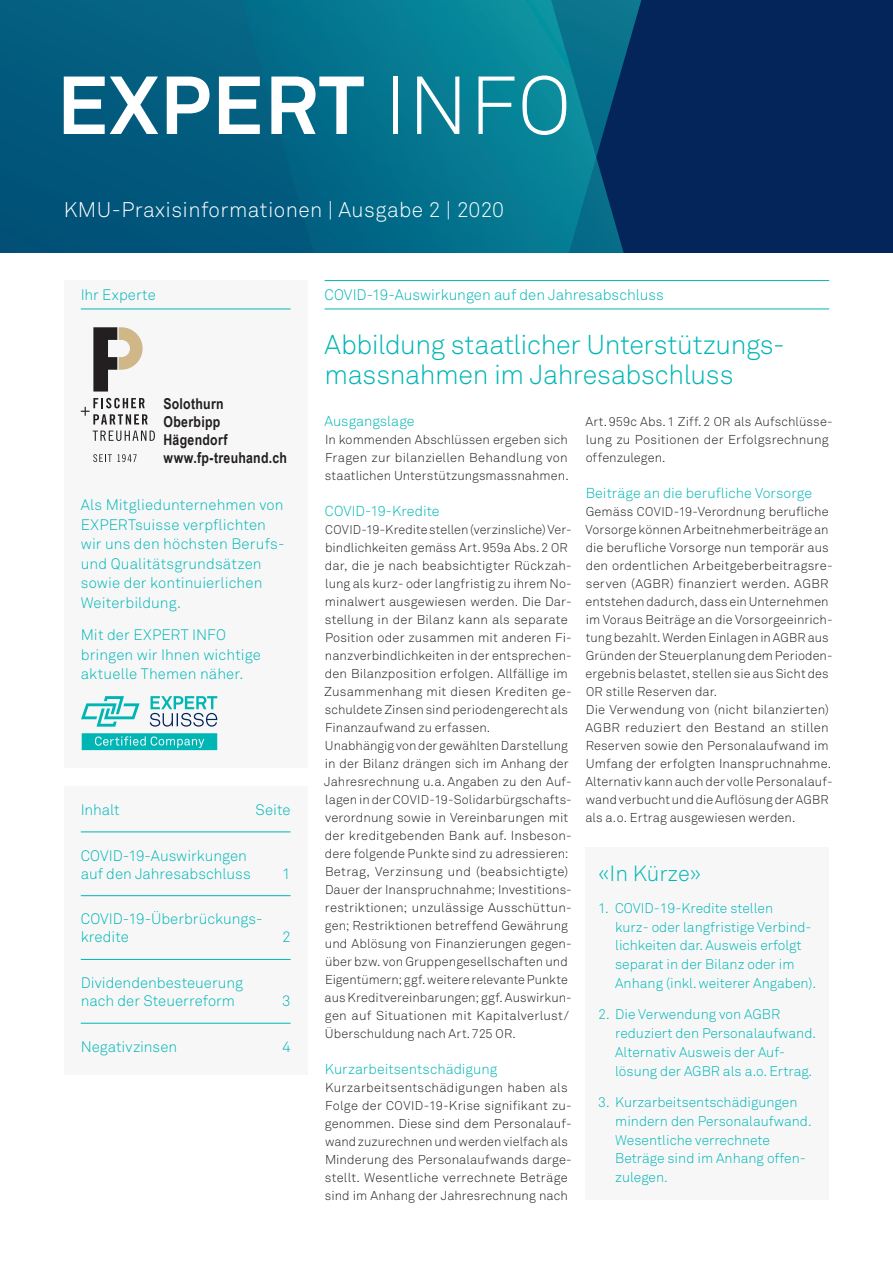
<style>
.page{position:relative;width:893px;height:1263px;background:#fff}
.page>*{position:absolute;margin:0;border:0;box-sizing:border-box;transform-origin:0 0}
.t1{font:700 81px "Akkurat Pro";letter-spacing:.02em;color:#fff}
.t2{font:27px/30px "Akkurat Light Pro";letter-spacing:-.015em;color:#00b6b5}
.t3{font:21.75px "Akkurat Light Pro";color:#00b6b5}
.t4{font:21px "Akkurat Light Pro";letter-spacing:.02em;color:#fff}
.t5{font:15px/19.5px "Akkurat Light Pro";letter-spacing:.005em;color:#00b6b5}
.t6{font:700 15px/18px "Arial Narrow";letter-spacing:.02em;color:#231f20}
.t7{font:14.25px "Akkurat Light Pro";color:#00b6b5}
.t8{font:13.8px/18.8px "Akkurat Light Pro";color:#00b6b5}
.t9{font:12.75px/18px "Akkurat Light Pro";letter-spacing:.01em;color:#231f20}
.s1{font-family:"Akkurat Light Pro";font-weight:400}
.s2{font-size:12.45px}
</style>
<div class="page">
<hr style="left:325px;top:280px;width:504px;height:1px;background:#00b6b5">
<hr style="left:325px;top:309px;width:504px;height:1px;background:#00b6b5">
<div style="left:585px;top:847px;width:244px;height:353px;background:#f7f7f8"></div>
<div style="left:64px;top:786px;width:244px;height:288px;background:#f7f7f8"></div>
<hr style="left:81px;top:831px;width:210px;height:1px;background:#00b6b5">
<hr style="left:81px;top:895px;width:210px;height:1px;background:#00b6b5">
<hr style="left:81px;top:959px;width:210px;height:1px;background:#00b6b5">
<hr style="left:81px;top:1023px;width:210px;height:1px;background:#00b6b5">
<svg style="left:0;top:0;width:225px;height:253px;background:#02597d"></svg>
<svg style="left:225px;top:0;width:668px;height:253px;background:#045278"></svg>
<div style="left:64px;top:280px;width:244px;height:488px;background:#f7f7f8"></div>
<hr style="left:81px;top:309px;width:210px;height:1px;background:#00b6b5">
<svg style="left:93px;top:327px;width:50px;height:64px"></svg>
<svg style="left:81px;top:398px;width:67px;height:26px"></svg>
<svg style="left:93px;top:431px;width:62px;height:10px"></svg>
<svg style="left:93px;top:454px;width:44px;height:8px"></svg>
<svg style="left:150px;top:696px;width:67px;height:31px"></svg>
<svg style="left:81px;top:696px;width:59px;height:31px"></svg>
<svg style="left:82px;top:733px;width:135px;height:17px;background:#20bebd"></svg>
<h1 class="t1" style="left:57px;top:55px;width:515px">EXPERT <span class="s1">INFO</span></h1>
<h3 class="t4" style="left:64px;top:197px;width:442px">KMU-Praxisinformationen | Ausgabe 2 | 2020</h3>
<p class="t5" style="left:81px;top:285px;width:76px">Ihr Experte</p>
<p class="t6" style="left:163px;top:394px;width:125px">Solothurn<br>Oberbipp<br>Hägendorf www.fp-treuhand.ch</p>
<p class="t5" style="left:81px;top:496px;width:204px">Als Mitgliedunternehmen von<br>EXPERTsuisse verpflichten wir uns den höchsten Berufs&shy;und Qualitätsgrundsätzen sowie der kontinuierlichen<br>Weiterbildung.</p>
<p class="t5" style="left:81px;top:625px;width:182px">Mit der EXPERT INFO bringen wir Ihnen wichtige aktuelle Themen näher.</p>
<p class="t5" style="left:81px;top:800px;width:41px">Inhalt</p>
<p class="t5" style="left:256px;top:800px;width:36px">Seite</p>
<p class="t5" style="left:81px;top:847px;width:171px;line-height:18px">COVID-19-Auswirkungen auf den Jahresabschluss</p>
<p class="t5" style="left:282px;top:864px;width:10px">1</p>
<p class="t5" style="left:81px;top:910px;width:183px;line-height:18px">COVID-19-Überbrückungs&shy;kredite</p>
<p class="t5" style="left:81px;top:974px;width:164px;line-height:18px">Dividendenbesteuerung nach der Steuerreform</p>
<p class="t5" style="left:282px;top:928px;width:10px">2</p>
<p class="t5" style="left:282px;top:991px;width:10px">3</p>
<p class="t5" style="left:81px;top:1037px;width:98px">Negativzinsen</p>
<p class="t5" style="left:282px;top:1037px;width:10px">4</p>
<p class="t5" style="left:325px;top:285px;width:341px">COVID-19-Auswirkungen auf den Jahresabschluss</p>
<h2 class="t2" style="left:325px;top:330px;width:462px">Abbildung staatlicher Unterstützungs&shy;massnahmen im Jahresabschluss</h2>
<p class="t7" style="left:324px;top:413px;width:92px">Ausgangslage</p>
<p class="t9" style="left:325px;top:431px;width:245px;text-align:justify">In kommenden Abschlüssen ergeben sich Fragen zur bilanziellen Behandlung von staatlichen Unterstützungsmassnahmen.</p>
<p class="t7" style="left:325px;top:503px;width:116px">COVID-19-Kredite</p>
<p class="t9" style="left:324px;top:521px;width:249px"><span class="s2">COVID</span>-<span class="s2">19</span>-Kredite stellen (verzinsliche) Ver&shy;bindlichkeiten gemäss Art.<span class="s2">959</span>a Abs.<span class="s2">2 OR </span>dar, die je nach beabsichtigter Rückzah&shy;lung als kurz- oder langfristig zu ihrem No&shy;minalwert ausgewiesen werden. Die Dar&shy;stellung in der Bilanz kann als separate Position oder zusammen mit anderen Fi&shy;nanzverbindlichkeiten in der entsprechen&shy;den Bilanzposition erfolgen. Allfällige im Zusammenhang mit diesen Krediten ge&shy;schuldete Zinsen sind periodengerecht als Finanzaufwand zu erfassen.<br>Unabhängig von der gewählten Darstellung in der Bilanz drängen sich im Anhang der Jahresrechnung u.a. Angaben zu den Auf&shy;lagen in der <span class="s2">COVID</span>-<span class="s2">19</span>-Solidarbürgschafts&shy;verordnung sowie in Vereinbarungen mit der kreditgebenden Bank auf. Insbeson&shy;dere folgende Punkte sind zu adressieren:<br>Betrag, Verzinsung und (beabsichtigte)<br>Dauer der Inanspruchnahme; Investitions&shy;restriktionen; unzulässige Ausschüttun&shy;gen; Restriktionen betreffend Gewährung und Ablösung von Finanzierungen gegen&shy;über bzw. von Gruppengesellschaften und Eigentümern; ggf. weitere relevante Punkte aus Kreditvereinbarungen; ggf. Auswirkun&shy;gen auf Situationen mit Kapitalverlust/ Überschuldung nach Art.<span class="s2">725 OR</span>.</p>
<p class="t7" style="left:325px;top:1061px;width:174px">Kurzarbeitsentschädigung</p>
<p class="t9" style="left:325px;top:1079px;width:249px">Kurzarbeitsentschädigungen haben als Folge der <span class="s2">COVID</span>-<span class="s2">19</span>-Krise signifikant zu&shy;genommen. Diese sind dem Personalauf&shy;wand zuzurechnen und werden vielfach als Minderung des Personalaufwands darge&shy;stellt. Wesentliche verrechnete Beträge sind im Anhang der Jahresrechnung nach</p>
<p class="t9" style="left:585px;top:413px;width:249px">Art.<span class="s2">959</span>c Abs.<span class="s2">1</span> Ziff.<span class="s2">2 OR</span> als Aufschlüsse&shy;lung zu Positionen der Erfolgsrechnung offenzulegen.</p>
<p class="t7" style="left:586px;top:485px;width:228px">Beiträge an die berufliche Vorsorge</p>
<p class="t9" style="left:585px;top:503px;width:249px">Gemäss <span class="s2">COVID</span>-<span class="s2">19</span>-Verordnung berufliche Vorsorge können Arbeitnehmerbeiträge an die berufliche Vorsorge nun temporär aus den ordentlichen Arbeitgeberbeitragsre&shy;serven (<span class="s2">AGBR</span>) finanziert werden. <span class="s2">AGBR </span>entstehen dadurch, dass ein Unternehmen im Voraus Beiträge an die Vorsorgeeinrich&shy;tung bezahlt. Werden Einlagen in <span class="s2">AGBR</span> aus Gründen der Steuerplanung dem Perioden&shy;ergebnis belastet, stellen sie aus Sicht des <span class="s2">OR</span> stille Reserven dar.<br>Die Verwendung von (nicht bilanzierten)<br><span class="s2">AGBR</span> reduziert den Bestand an stillen Reserven sowie den Personalaufwand im Umfang der erfolgten Inanspruchnahme.<br>Alternativ kann auch der volle Personalauf&shy;wand verbucht und die Auflösung der <span class="s2">AGBR </span>als a.o. Ertrag ausgewiesen werden.</p>
<h3 class="t3" style="left:598px;top:861px;width:105px">«In Kürze»</h3>
<p class="t8" style="left:615px;top:899px;width:202px;text-indent:-17px">1. COVID-19-Kredite stellen<br>kurz- oder langfristige Verbind&shy;lichkeiten dar. Ausweis erfolgt separat in der Bilanz oder im<br>Anhang (inkl.weiterer Angaben).</p>
<p class="t8" style="left:615px;top:1005px;width:202px;text-indent:-17px">2. Die Verwendung von AGBR reduziert den Personalaufwand.<br>Alternativ Ausweis der Auf&shy;lösung der AGBR als a.o. Ertrag.</p>
<p class="t8" style="left:615px;top:1093px;width:198px;text-indent:-17px">3. Kurzarbeitsentschädigungen mindern den Personalaufwand.<br>Wesentliche verrechnete<br>Beträge sind im Anhang offen&shy;zulegen.</p>
</div>
